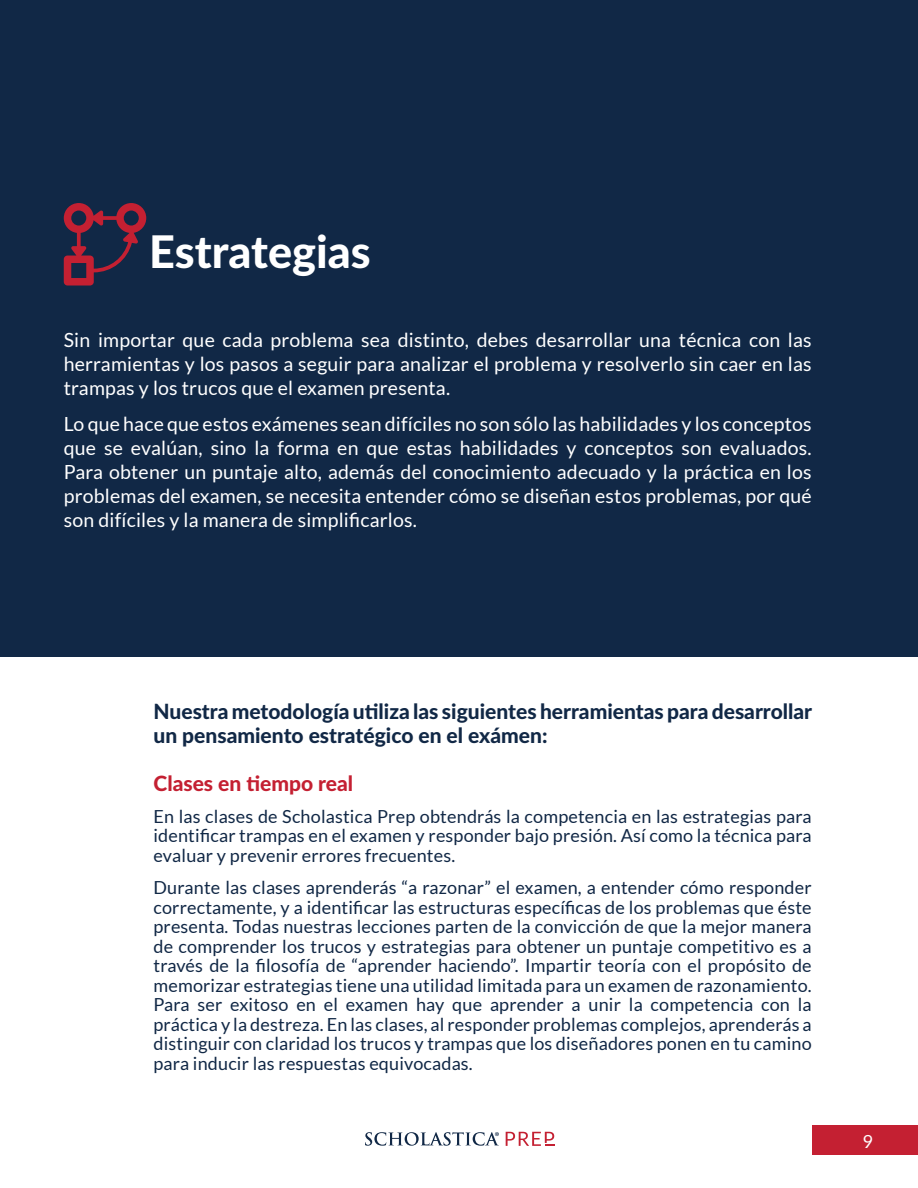
<style>
.page{position:relative;width:918px;height:1188px;background:#fff}
.page>*{position:absolute;margin:0;border:0;box-sizing:border-box;transform-origin:0 0}
.t1{font:800 45px "Lato";color:#fff}
.t2{font:800 21px/24px "Lato";color:#112846}
.t3{font:800 21px "Lato";color:#c42032}
.t4{font:19.5px/24px "Lato";letter-spacing:.01em;color:#fff;text-align:justify}
.t5{font:18px/19.5px "Lato";letter-spacing:.01em;color:#112846;text-align:justify}
.t6{font:18px "Lato";color:#fff}
</style>
<div class="page">
<div style="left:813px;top:1125px;width:105px;height:30px;background:#c42032"></div>
<svg style="left:365px;top:1132px;width:134px;height:14px"></svg>
<svg style="left:506px;top:1132px;width:48px;height:14px"></svg>
<div style="left:0;top:0;width:918px;height:657px;background:#112846"></div>
<svg style="left:64px;top:203px;width:82px;height:83px"></svg>
<p class="t1" style="left:149px;top:218px;width:223px">Estrategias</p>
<p class="t4" style="left:64px;top:327px;width:749px">Sin importar que cada problema sea distinto, debes desarrollar una técnica con las herramientas y los pasos a seguir para analizar el problema y resolverlo sin caer en las trampas y los trucos que el examen presenta.</p>
<p class="t4" style="left:64px;top:412px;width:749px">Lo que hace que estos exámenes sean difíciles no son sólo las habilidades y los conceptos que se evalúan, sino la forma en que estas habilidades y conceptos son evaluados.<br>Para obtener un puntaje alto, además del conocimiento adecuado y la práctica en los problemas del examen, se necesita entender cómo se diseñan estos problemas, por qué son difíciles y la manera de simplificarlos.</p>
<p class="t2" style="left:153px;top:698px;width:660px">Nuestra metodología utiliza las siguientes herramientas para desarrollar un pensamiento estratégico en el exámen:</p>
<p class="t3" style="left:153px;top:767px;width:201px">Clases en tiempo real</p>
<p class="t5" style="left:153px;top:806px;width:660px">En las clases de Scholastica Prep obtendrás la competencia en las estrategias para identificar trampas en el examen y responder bajo presión. Así como la técnica para evaluar y prevenir errores frecuentes.</p>
<p class="t5" style="left:153px;top:878px;width:660px">Durante las clases aprenderás “a razonar” el examen, a entender cómo responder correctamente, y a identificar las estructuras específicas de los problemas que éste presenta. Todas nuestras lecciones parten de la convicción de que la mejor manera de comprender los trucos y estrategias para obtener un puntaje competitivo es a través de la filosofía de “aprender haciendo”. Impartir teoría con el propósito de memorizar estrategias tiene una utilidad limitada para un examen de razonamiento.<br>Para ser exitoso en el examen hay que aprender a unir la competencia con la práctica y la destreza. En las clases, al responder problemas complejos, aprenderás a distinguir con claridad los trucos y trampas que los diseñadores ponen en tu camino para inducir las respuestas equivocadas.</p>
<p class="t6" style="left:863px;top:1131px;width:12px">9</p>
</div>
